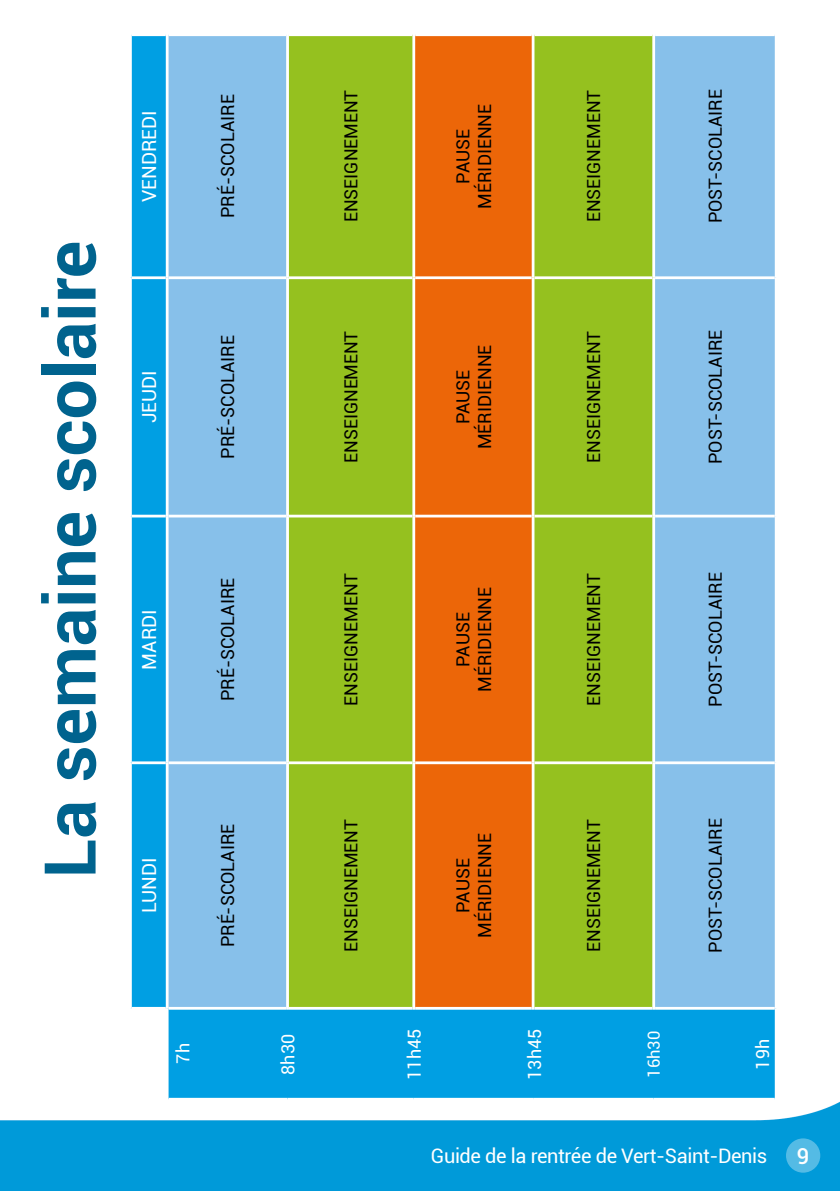
<style>
.page{position:relative;width:840px;height:1191px;background:#fff}
.page>*{position:absolute;margin:0;border:0;box-sizing:border-box;transform-origin:0 0}
.t1{font:700 71.4px "Roboto";color:#00638e}
.t2{font:500 22px "Roboto";color:#fff}
.t3{font:20px "Roboto";letter-spacing:-.02em;color:#fff}
.t4{font:19.4px "Roboto";color:#fff}
.t5{font:18px/21.6px "Roboto";color:#000;text-align:center}
.t6{font:18px "Roboto";color:#fff}
.t7{font:16.6px "Roboto";color:#fff}
</style>
<div class="page">
<img style="left:0;top:1102px;width:839px;height:89px">
<div style="left:132px;top:36px;width:642px;height:1061px;background:#009fe3"></div>
<div style="left:168px;top:36px;width:606px;height:971px;background:#87c0ea"></div>
<div style="left:289px;top:36px;width:363px;height:971px;background:#95c11f"></div>
<div style="left:415px;top:36px;width:116px;height:971px;background:#ec6608"></div>
<hr style="left:132px;top:1007px;width:34px;height:2px;background:#fff">
<hr style="left:132px;top:761px;width:34px;height:3px;background:#fff">
<hr style="left:132px;top:515px;width:34px;height:2px;background:#fff">
<hr style="left:132px;top:276px;width:34px;height:3px;background:#fff">
<hr style="left:166px;top:1008px;width:2px;height:92px;background:#fff">
<hr style="left:166px;top:763px;width:2px;height:245px;background:#fff">
<hr style="left:168px;top:1007px;width:118px;height:2px;background:#fff">
<hr style="left:166px;top:516px;width:2px;height:247px;background:#fff">
<hr style="left:168px;top:761px;width:118px;height:3px;background:#fff">
<hr style="left:166px;top:278px;width:2px;height:238px;background:#fff">
<hr style="left:168px;top:515px;width:118px;height:2px;background:#fff">
<hr style="left:166px;top:33px;width:2px;height:245px;background:#fff">
<hr style="left:168px;top:276px;width:118px;height:3px;background:#fff">
<hr style="left:286px;top:763px;width:3px;height:246px;background:#fff">
<hr style="left:289px;top:1007px;width:123px;height:2px;background:#fff">
<hr style="left:286px;top:516px;width:3px;height:247px;background:#fff">
<hr style="left:289px;top:761px;width:123px;height:3px;background:#fff">
<hr style="left:286px;top:278px;width:3px;height:238px;background:#fff">
<hr style="left:289px;top:515px;width:123px;height:2px;background:#fff">
<hr style="left:286px;top:33px;width:3px;height:245px;background:#fff">
<hr style="left:289px;top:276px;width:123px;height:3px;background:#fff">
<hr style="left:412px;top:763px;width:3px;height:246px;background:#fff">
<hr style="left:415px;top:1007px;width:116px;height:2px;background:#fff">
<hr style="left:412px;top:516px;width:3px;height:247px;background:#fff">
<hr style="left:415px;top:761px;width:116px;height:3px;background:#fff">
<hr style="left:412px;top:278px;width:3px;height:238px;background:#fff">
<hr style="left:415px;top:515px;width:116px;height:2px;background:#fff">
<hr style="left:412px;top:33px;width:3px;height:245px;background:#fff">
<hr style="left:415px;top:276px;width:116px;height:3px;background:#fff">
<hr style="left:531px;top:763px;width:3px;height:246px;background:#fff">
<hr style="left:534px;top:1007px;width:118px;height:2px;background:#fff">
<hr style="left:531px;top:516px;width:3px;height:247px;background:#fff">
<hr style="left:534px;top:761px;width:118px;height:3px;background:#fff">
<hr style="left:531px;top:278px;width:3px;height:238px;background:#fff">
<hr style="left:534px;top:515px;width:118px;height:2px;background:#fff">
<hr style="left:531px;top:33px;width:3px;height:245px;background:#fff">
<hr style="left:534px;top:276px;width:118px;height:3px;background:#fff">
<hr style="left:652px;top:763px;width:2px;height:246px;background:#fff">
<hr style="left:654px;top:1007px;width:120px;height:2px;background:#fff">
<hr style="left:652px;top:516px;width:2px;height:247px;background:#fff">
<hr style="left:654px;top:761px;width:120px;height:3px;background:#fff">
<hr style="left:652px;top:278px;width:2px;height:238px;background:#fff">
<hr style="left:654px;top:515px;width:120px;height:2px;background:#fff">
<hr style="left:652px;top:33px;width:2px;height:245px;background:#fff">
<hr style="left:654px;top:276px;width:120px;height:3px;background:#fff">
<div style="left:785px;top:1138px;width:34px;height:34px;background:#54bbe5;border-radius:50%"></div>
<h1 class="t1" style="left:20px;top:878px;width:639px;rotate:-90deg">La semaine scolaire</h1>
<p class="t4" style="left:135px;top:202px;width:93px;rotate:-90deg">VENDREDI</p>
<p class="t4" style="left:135px;top:423px;width:55px;rotate:-90deg">JEUDI</p>
<p class="t4" style="left:135px;top:669px;width:62px;rotate:-90deg">MARDI</p>
<p class="t5" style="left:216px;top:218px;width:124px;rotate:-90deg">Pré-scolaire</p>
<p class="t5" style="left:216px;top:459px;width:124px;rotate:-90deg">Pré-scolaire</p>
<p class="t5" style="left:216px;top:701px;width:124px;rotate:-90deg">Pré-scolaire</p>
<p class="t4" style="left:135px;top:913px;width:57px;rotate:-90deg">LUNDI</p>
<p class="t5" style="left:216px;top:947px;width:124px;rotate:-90deg">Pré-scolaire</p>
<p class="t6" style="left:170px;top:1063px;width:22px;rotate:-90deg">7h</p>
<p class="t5" style="left:339px;top:222px;width:132px;rotate:-90deg">Enseignement</p>
<p class="t5" style="left:339px;top:463px;width:132px;rotate:-90deg">Enseignement</p>
<p class="t5" style="left:339px;top:705px;width:132px;rotate:-90deg">Enseignement</p>
<p class="t5" style="left:451px;top:209px;width:104px;rotate:-90deg">Pause méridienne</p>
<p class="t5" style="left:451px;top:449px;width:104px;rotate:-90deg">Pause méridienne</p>
<p class="t5" style="left:451px;top:692px;width:104px;rotate:-90deg">Pause méridienne</p>
<p class="t5" style="left:582px;top:222px;width:132px;rotate:-90deg">Enseignement</p>
<p class="t5" style="left:582px;top:463px;width:132px;rotate:-90deg">Enseignement</p>
<p class="t5" style="left:582px;top:705px;width:132px;rotate:-90deg">Enseignement</p>
<p class="t5" style="left:703px;top:223px;width:134px;rotate:-90deg">POST-scolaire</p>
<p class="t5" style="left:703px;top:464px;width:134px;rotate:-90deg">POST-scolaire</p>
<p class="t5" style="left:703px;top:706px;width:134px;rotate:-90deg">POST-scolaire</p>
<p class="t5" style="left:339px;top:951px;width:132px;rotate:-90deg">Enseignement</p>
<p class="t5" style="left:451px;top:938px;width:104px;rotate:-90deg">Pause méridienne</p>
<p class="t5" style="left:582px;top:951px;width:132px;rotate:-90deg">Enseignement</p>
<p class="t5" style="left:703px;top:952px;width:134px;rotate:-90deg">POST-scolaire</p>
<p class="t6" style="left:401px;top:1079px;width:52px;rotate:-90deg">11h45</p>
<p class="t6" style="left:521px;top:1079px;width:52px;rotate:-90deg">13h45</p>
<p class="t7" style="left:641px;top:1077px;width:48px;rotate:-90deg">16h30</p>
<p class="t6" style="left:275px;top:1074px;width:42px;rotate:-90deg">8h30</p>
<p class="t6" style="left:749px;top:1069px;width:32px;rotate:-90deg">19h</p>
<p class="t3" style="left:430px;top:1141px;width:338px">Guide de la rentrée de Vert-Saint-Denis</p>
<p class="t2" style="left:796px;top:1140px;width:14px">9</p>
</div>
